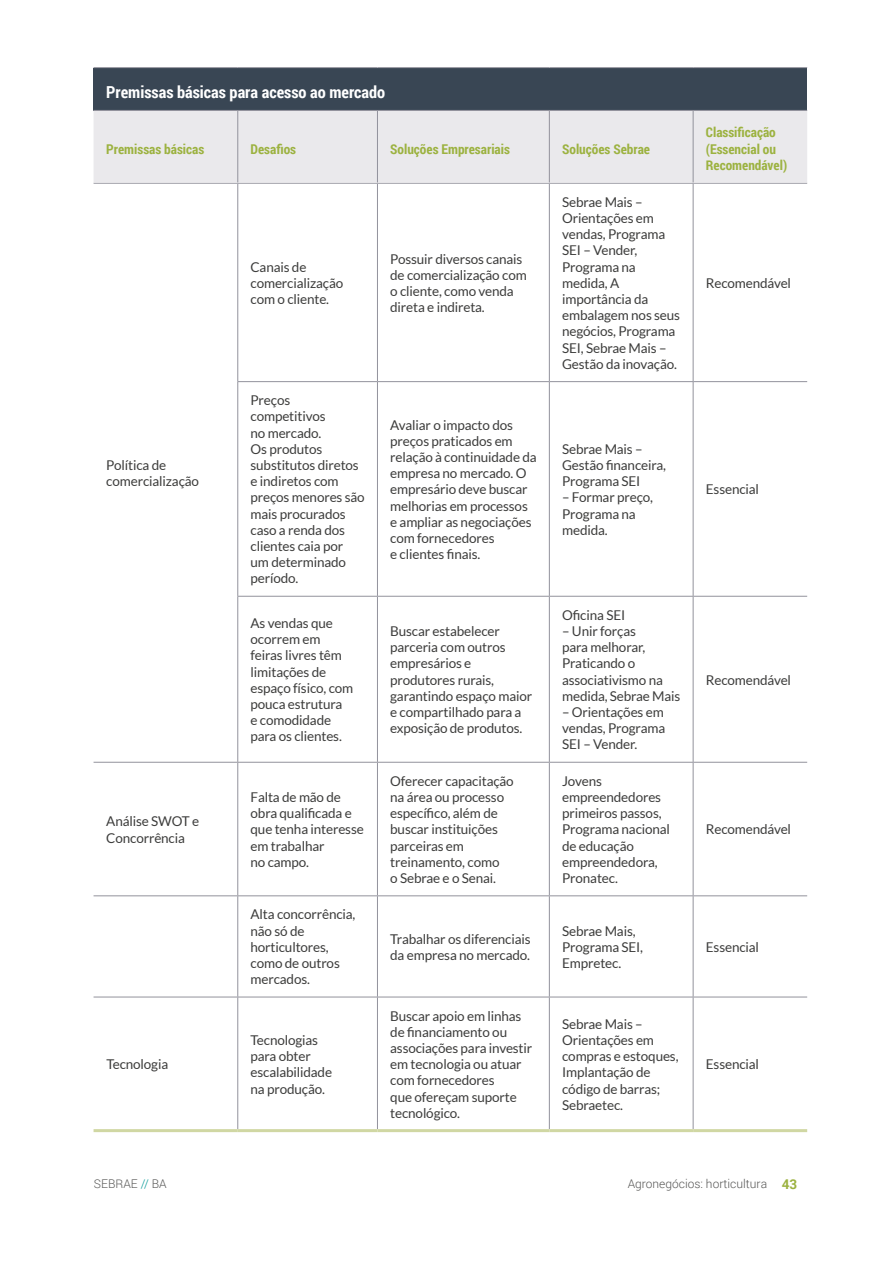
<style>
.page{position:relative;width:893px;height:1263px;background:#fff}
.page>*{position:absolute;margin:0;border:0;box-sizing:border-box;transform-origin:0 0}
.t1{font:700 16.5px "Roboto Condensed";color:#fff}
.t2{font:13.5px/16.2px "Lato";letter-spacing:-.01em;color:#3c3c3b}
.t3{font:700 13.5px/16.2px "Roboto Condensed";color:#9cb240}
.t4{font:300 12px "Roboto";color:#575756}
.s1{color:#009996}
.s2{font-weight:700;font-size:13.5px;color:#9cb240}
</style>
<div class="page">
<hr style="left:94px;top:183px;width:144px;height:1px;background:#92929c">
<hr style="left:238px;top:183px;width:139px;height:1px;background:#92929c">
<hr style="left:237px;top:184px;width:1px;height:197px;background:#92929c">
<hr style="left:377px;top:183px;width:172px;height:1px;background:#92929c">
<hr style="left:377px;top:184px;width:1px;height:197px;background:#92929c">
<hr style="left:549px;top:183px;width:144px;height:1px;background:#92929c">
<hr style="left:549px;top:184px;width:1px;height:197px;background:#92929c">
<hr style="left:693px;top:183px;width:114px;height:1px;background:#92929c">
<hr style="left:693px;top:184px;width:1px;height:197px;background:#92929c">
<hr style="left:237px;top:381px;width:140px;height:1px;background:#92929c">
<hr style="left:237px;top:382px;width:1px;height:214px;background:#92929c">
<hr style="left:377px;top:381px;width:172px;height:1px;background:#92929c">
<hr style="left:377px;top:382px;width:1px;height:214px;background:#92929c">
<hr style="left:549px;top:381px;width:144px;height:1px;background:#92929c">
<hr style="left:549px;top:382px;width:1px;height:214px;background:#92929c">
<hr style="left:693px;top:381px;width:114px;height:1px;background:#92929c">
<hr style="left:693px;top:382px;width:1px;height:214px;background:#92929c">
<hr style="left:237px;top:596px;width:140px;height:1px;background:#92929c">
<hr style="left:237px;top:597px;width:1px;height:165px;background:#92929c">
<hr style="left:377px;top:596px;width:172px;height:1px;background:#92929c">
<hr style="left:377px;top:597px;width:1px;height:165px;background:#92929c">
<hr style="left:549px;top:596px;width:144px;height:1px;background:#92929c">
<hr style="left:549px;top:597px;width:1px;height:165px;background:#92929c">
<hr style="left:693px;top:596px;width:114px;height:1px;background:#92929c">
<hr style="left:693px;top:597px;width:1px;height:165px;background:#92929c">
<hr style="left:94px;top:762px;width:144px;height:1px;background:#92929c">
<hr style="left:238px;top:762px;width:139px;height:1px;background:#92929c">
<hr style="left:237px;top:763px;width:1px;height:132px;background:#92929c">
<hr style="left:377px;top:762px;width:172px;height:1px;background:#92929c">
<hr style="left:377px;top:763px;width:1px;height:132px;background:#92929c">
<hr style="left:549px;top:762px;width:144px;height:1px;background:#92929c">
<hr style="left:549px;top:763px;width:1px;height:132px;background:#92929c">
<hr style="left:693px;top:762px;width:114px;height:1px;background:#92929c">
<hr style="left:693px;top:763px;width:1px;height:132px;background:#92929c">
<hr style="left:94px;top:895px;width:144px;height:1px;background:#92929c">
<hr style="left:238px;top:895px;width:139px;height:1px;background:#92929c">
<hr style="left:237px;top:896px;width:1px;height:101px;background:#92929c">
<hr style="left:377px;top:895px;width:172px;height:1px;background:#92929c">
<hr style="left:377px;top:896px;width:1px;height:101px;background:#92929c">
<hr style="left:549px;top:895px;width:144px;height:1px;background:#92929c">
<hr style="left:549px;top:896px;width:1px;height:101px;background:#92929c">
<hr style="left:693px;top:895px;width:114px;height:1px;background:#92929c">
<hr style="left:693px;top:896px;width:1px;height:101px;background:#92929c">
<hr style="left:94px;top:997px;width:144px;height:1px;background:#92929c">
<hr style="left:238px;top:997px;width:139px;height:1px;background:#92929c">
<hr style="left:237px;top:997px;width:1px;height:132px;background:#92929c">
<hr style="left:377px;top:997px;width:172px;height:1px;background:#92929c">
<hr style="left:377px;top:997px;width:1px;height:132px;background:#92929c">
<hr style="left:549px;top:997px;width:144px;height:1px;background:#92929c">
<hr style="left:549px;top:997px;width:1px;height:132px;background:#92929c">
<hr style="left:693px;top:997px;width:114px;height:1px;background:#92929c">
<hr style="left:693px;top:997px;width:1px;height:132px;background:#92929c">
<hr style="left:94px;top:1129px;width:144px;height:3px;background:#d0d7a3">
<hr style="left:238px;top:1129px;width:139px;height:3px;background:#d0d7a3">
<hr style="left:377px;top:1129px;width:172px;height:3px;background:#d0d7a3">
<hr style="left:549px;top:1129px;width:144px;height:3px;background:#d0d7a3">
<hr style="left:693px;top:1129px;width:114px;height:3px;background:#d0d7a3">
<div style="left:94px;top:68px;width:713px;height:42px;background:#394654"></div>
<div style="left:94px;top:111px;width:713px;height:71px;background:#eae9ec"></div>
<hr style="left:94px;top:67px;width:144px;height:1px;background:#92929c">
<hr style="left:238px;top:67px;width:139px;height:1px;background:#92929c">
<hr style="left:377px;top:67px;width:172px;height:1px;background:#92929c">
<hr style="left:549px;top:67px;width:144px;height:1px;background:#92929c">
<hr style="left:693px;top:67px;width:114px;height:1px;background:#92929c">
<hr style="left:94px;top:110px;width:144px;height:1px;background:#92929c">
<hr style="left:238px;top:110px;width:139px;height:1px;background:#92929c">
<hr style="left:377px;top:110px;width:172px;height:1px;background:#92929c">
<hr style="left:549px;top:110px;width:144px;height:1px;background:#92929c">
<hr style="left:693px;top:110px;width:114px;height:1px;background:#92929c">
<hr style="left:237px;top:111px;width:1px;height:71px;background:#92929c">
<hr style="left:377px;top:111px;width:1px;height:71px;background:#92929c">
<hr style="left:549px;top:111px;width:1px;height:71px;background:#92929c">
<hr style="left:693px;top:111px;width:1px;height:71px;background:#92929c">
<p class="t1" style="left:106px;top:80px;width:280px">Premissas básicas para acesso ao mercado</p>
<p class="t3" style="left:106px;top:140px;width:99px">Premissas básicas</p>
<p class="t3" style="left:251px;top:140px;width:47px">Desafios</p>
<p class="t3" style="left:390px;top:140px;width:121px">Soluções Empresariais</p>
<p class="t3" style="left:562px;top:140px;width:90px">Soluções Sebrae</p>
<p class="t2" style="left:106px;top:457px;width:94px">Política de comercialização</p>
<p class="t2" style="left:106px;top:813px;width:94px">Análise SWOT e<br>Concorrência</p>
<p class="t2" style="left:106px;top:1056px;width:63px">Tecnologia</p>
<p class="t2" style="left:251px;top:259px;width:94px">Canais de comercialização com o cliente.</p>
<p class="t2" style="left:390px;top:250px;width:138px">Possuir diversos canais de comercialização com o cliente, como venda direta e indireta.</p>
<p class="t2" style="left:251px;top:392px;width:116px">Preços competitivos<br>no mercado.<br>Os produtos substitutos diretos e indiretos com preços menores são mais procurados caso a renda dos clientes caia por um determinado período.</p>
<p class="t2" style="left:390px;top:416px;width:148px">Avaliar o impacto dos preços praticados em relação à continuidade da empresa no mercado. O empresário deve buscar melhorias em processos e ampliar as negociações com fornecedores<br>e clientes finais.</p>
<p class="t2" style="left:251px;top:615px;width:104px">As vendas que ocorrem em feiras livres têm limitações de espaço físico, com pouca estrutura<br>e comodidade para os clientes.</p>
<p class="t2" style="left:390px;top:623px;width:143px">Buscar estabelecer parceria com outros empresários e produtores rurais, garantindo espaço maior e compartilhado para a exposição de produtos.</p>
<p class="t2" style="left:562px;top:194px;width:119px">Sebrae Mais –<br>Orientações em vendas, Programa<br>SEI – Vender,<br>Programa na medida, A importância da embalagem nos seus negócios, Programa<br>SEI, Sebrae Mais –<br>Gestão da inovação.</p>
<p class="t2" style="left:562px;top:441px;width:105px">Sebrae Mais –<br>Gestão financeira,<br>Programa SEI</p>
<p class="t2" style="left:562px;top:489px;width:92px">– Formar preço,<br>Programa na medida.</p>
<p class="t2" style="left:562px;top:607px;width:65px">Oficina SEI</p>
<p class="t2" style="left:562px;top:623px;width:120px">– Unir forças<br>para melhorar,<br>Praticando o associativismo na medida, Sebrae Mais</p>
<p class="t2" style="left:562px;top:704px;width:105px;text-align:justify">– Orientações em vendas, Programa SEI – Vender.</p>
<p class="t2" style="left:251px;top:789px;width:115px">Falta de mão de obra qualificada e que tenha interesse em trabalhar<br>no campo.</p>
<p class="t2" style="left:251px;top:906px;width:106px">Alta concorrência, não só de horticultores, como de outros mercados.</p>
<p class="t2" style="left:251px;top:1032px;width:83px">Tecnologias para obter escalabilidade na produção.</p>
<p class="t2" style="left:390px;top:773px;width:125px">Oferecer capacitação na área ou processo específico, além de buscar instituições parceiras em treinamento, como<br>o Sebrae e o Senai.</p>
<p class="t2" style="left:562px;top:773px;width:109px">Jovens empreendedores primeiros passos,<br>Programa nacional de educação empreendedora,<br>Pronatec.</p>
<p class="t2" style="left:390px;top:931px;width:142px">Trabalhar os diferenciais da empresa no mercado.</p>
<p class="t2" style="left:562px;top:922px;width:83px">Sebrae Mais,<br>Programa SEI,<br>Empretec.</p>
<p class="t2" style="left:390px;top:1007px;width:144px">Buscar apoio em linhas de financiamento ou associações para investir em tecnologia ou atuar com fornecedores<br>que ofereçam suporte tecnológico.</p>
<p class="t2" style="left:562px;top:1016px;width:118px">Sebrae Mais –<br>Orientações em compras e estoques,<br>Implantação de código de barras;<br>Sebraetec.</p>
<p class="t3" style="left:706px;top:124px;width:83px">Classificação (Essencial ou<br>Recomendável)</p>
<p class="t2" style="left:706px;top:275px;width:87px">Recomendável</p>
<p class="t2" style="left:706px;top:481px;width:55px">Essencial</p>
<p class="t2" style="left:706px;top:672px;width:87px">Recomendável</p>
<p class="t2" style="left:706px;top:821px;width:87px">Recomendável</p>
<p class="t2" style="left:706px;top:939px;width:55px">Essencial</p>
<p class="t2" style="left:706px;top:1056px;width:55px">Essencial</p>
<p class="t4" style="left:94px;top:1175px;width:74px">SEBRAE <span class="s1">//</span> BA</p>
<p class="t4" style="left:628px;top:1175px;width:171px">Agronegócios: horticultura <span class="s2">43</span></p>
</div>
